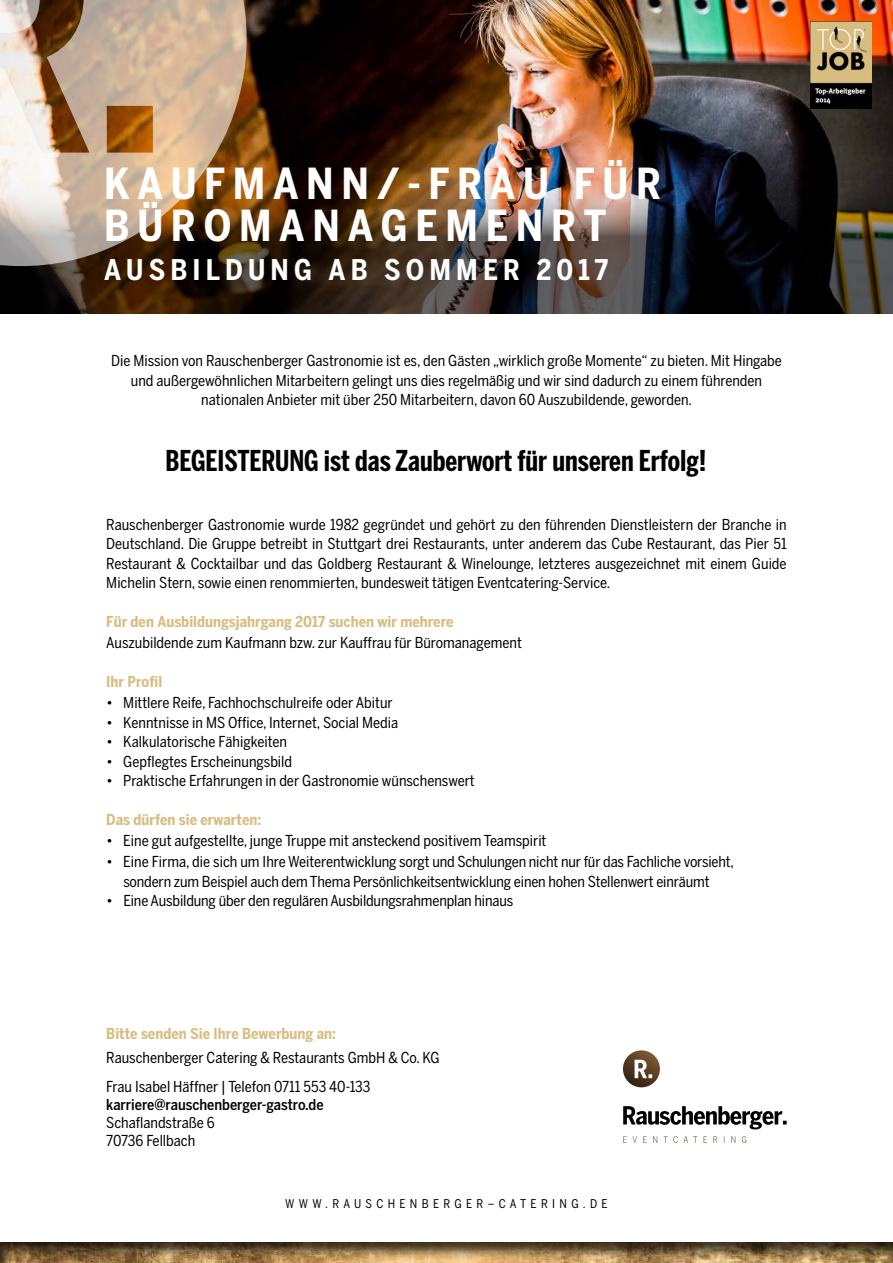
<style>
.page{position:relative;width:893px;height:1263px;background:#fff}
.page>*{position:absolute;margin:0;border:0;box-sizing:border-box;transform-origin:0 0}
.t1{font:700 condensed 42.45px/42px "Benton Sans";letter-spacing:.18em;color:#fff}
.t2{font:700 28.5px "Benton Sans Comp";color:#000}
.t3{font:700 condensed 28.35px "Benton Sans";letter-spacing:.18em;color:#fff}
.t4{font:15px/19.5px "Benton Sans Cond";color:#000}
.t5{font:700 condensed 15px "Benton Sans";color:#d8bd80}
.t6{font:500 15px "Benton Sans Cond";color:#000}
.t7{font:12px "Benton Sans Cond";letter-spacing:.36em;color:#000}
</style>
<div class="page">
<img style="left:247px;top:0;width:646px;height:41px">
<img style="left:0;top:41px;width:893px;height:272px">
<svg style="left:0;top:0;width:247px;height:266px;background:#b69a7e"></svg>
<img style="left:810px;top:21px;width:62px;height:87px">
<div style="left:0;top:1241px;width:893px;height:22px;background:#000;opacity:.75"></div>
<svg style="left:623px;top:1136px;width:123px;height:7px"></svg>
<svg style="left:623px;top:1106px;width:164px;height:23px"></svg>
<svg style="left:623px;top:1050px;width:37px;height:37px"></svg>
<svg style="left:635px;top:1060px;width:17px;height:18px"></svg>
<h1 class="t1" style="left:104px;top:162px;width:558px">KAUFMANN/-FRAU FÜR<br>BÜROMANAGEMENRT</h1>
<h3 class="t3" style="left:104px;top:253px;width:505px">AUSBILDUNG AB SOMMER 2017</h3>
<p class="t4" style="left:111px;top:351px;width:672px;text-align:center">Die Mission von Rauschenberger Gastronomie ist es, den Gästen „wirklich große Momente“ zu bieten. Mit Hingabe und außergewöhnlichen Mitarbeitern gelingt uns dies regelmäßig und wir sind dadurch zu einem führenden nationalen Anbieter mit über 250 Mitarbeitern, davon 60 Auszubildende, geworden.</p>
<h2 class="t2" style="left:166px;top:444px;width:542px">BEGEISTERUNG ist das Zauberwort für unseren Erfolg!</h2>
<p class="t4" style="left:106px;top:514px;width:682px;text-align:justify">Rauschenberger Gastronomie wurde 1982 gegründet und gehört zu den führenden Dienstleistern der Branche in Deutschland. Die Gruppe betreibt in Stuttgart drei Restaurants, unter anderem das Cube Restaurant, das Pier 51<br>Restaurant &amp; Cocktailbar und das Goldberg Restaurant &amp; Winelounge, letzteres ausgezeichnet mit einem Guide Michelin Stern, sowie einen renommierten, bundesweit tätigen Eventcatering-Service.</p>
<p class="t5" style="left:106px;top:613px;width:349px">Für den Ausbildungsjahrgang 2017 suchen wir mehrere</p>
<p class="t4" style="left:106px;top:633px;width:417px">Auszubildende zum Kaufmann bzw. zur Kauffrau für Büromanagement</p>
<p class="t5" style="left:106px;top:673px;width:58px">Ihr Profil</p>
<p class="t4" style="left:106px;top:693px;width:288px">• Mittlere Reife, Fachhochschulreife oder Abitur</p>
<p class="t4" style="left:106px;top:712px;width:293px">• Kenntnisse in MS Office, Internet, Social Media</p>
<p class="t4" style="left:106px;top:732px;width:182px">• Kalkulatorische Fähigkeiten</p>
<p class="t4" style="left:106px;top:751px;width:187px">• Gepflegtes Erscheinungsbild</p>
<p class="t4" style="left:106px;top:771px;width:370px">• Praktische Erfahrungen in der Gastronomie wünschenswert</p>
<p class="t5" style="left:106px;top:811px;width:156px">Das dürfen sie erwarten:</p>
<p class="t4" style="left:106px;top:831px;width:442px">• Eine gut aufgestellte, junge Truppe mit ansteckend positivem Teamspirit</p>
<p class="t4" style="left:106px;top:852px;width:629px;text-align:center">• Eine Firma, die sich um Ihre Weiterentwicklung sorgt und Schulungen nicht nur für das Fachliche vorsieht, sondern zum Beispiel auch dem Thema Persönlichkeitsentwicklung einen hohen Stellenwert einräumt</p>
<p class="t4" style="left:106px;top:891px;width:408px">• Eine Ausbildung über den regulären Ausbildungsrahmenplan hinaus</p>
<p class="t5" style="left:106px;top:1025px;width:231px">Bitte senden Sie Ihre Bewerbung an:</p>
<p class="t4" style="left:106px;top:1043px;width:335px;line-height:28.5px">Rauschenberger Catering &amp; Restaurants GmbH &amp; Co. KG<br>Frau Isabel Häffner | Telefon 0711 553 40-133</p>
<p class="t6" style="left:106px;top:1095px;width:219px">karriere@rauschenberger-gastro.de</p>
<p class="t4" style="left:106px;top:1113px;width:110px;line-height:18px">Schaflandstraße 6<br>70736 Fellbach</p>
<p class="t7" style="left:285px;top:1197px;width:324px">WWW.RAUSCHENBERGER–CATERING.DE</p>
</div>
